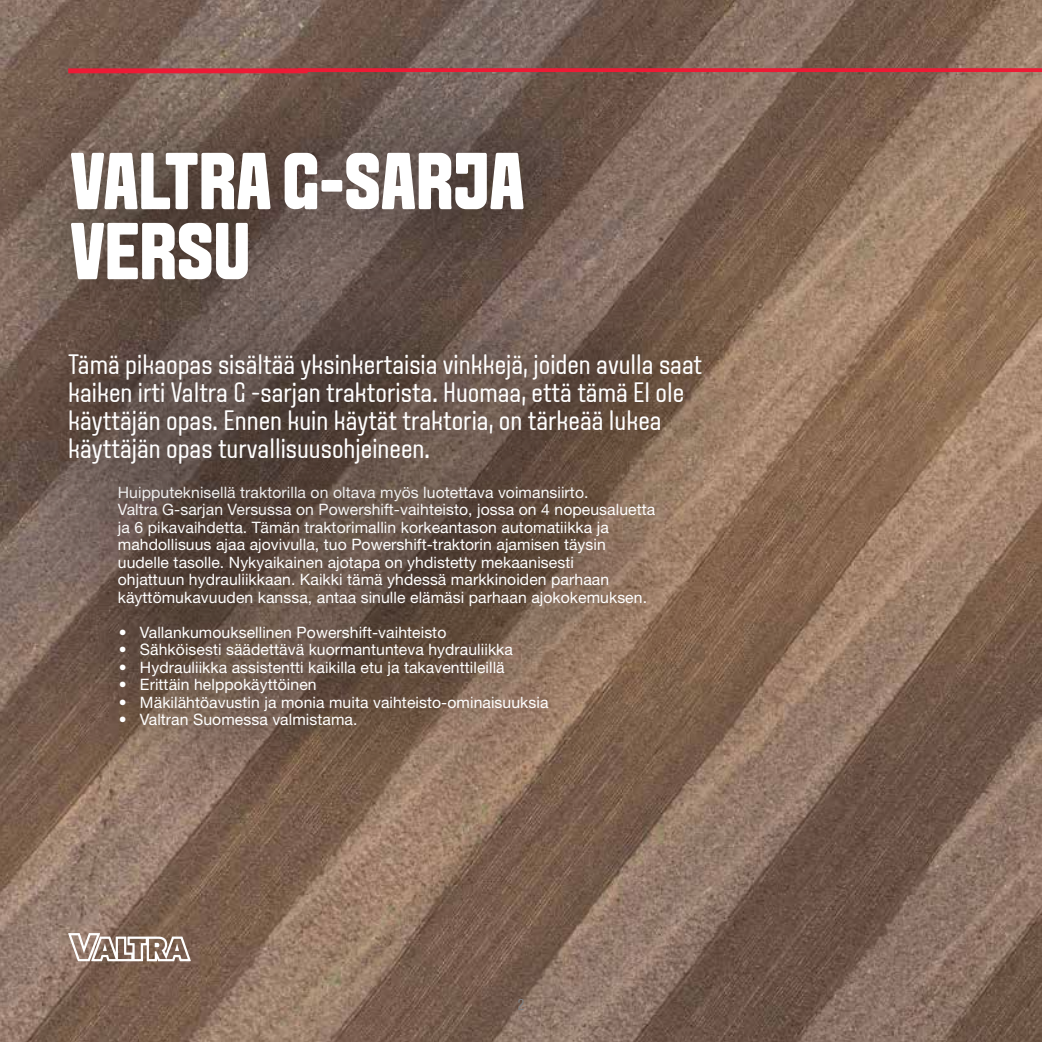
<style>
.page{position:relative;width:1042px;height:1042px;background:#fff}
.page>*{position:absolute;margin:0;border:0;box-sizing:border-box;transform-origin:0 0}
.t1{font:800 80.5px/70px "VALTRA Aveny T";color:#fff}
.t2{font:28px/28px "VALTRA Aveny T";color:#fff}
.t3{font:15.75px/17.5px "Helvetica Neue LT Std";letter-spacing:.005em;color:#fff}
.t4{font:15.75px "VALTRA Aveny T";color:#808285}
</style>
<div class="page">
<img style="left:0;top:0;width:1042px;height:1042px">
<div style="left:28px;top:396px;width:708px;height:422px;background:#000;opacity:.5"></div>
<div style="left:0;top:265px;width:785px;height:286px;background:#000;opacity:.5"></div>
<div style="left:0;top:61px;width:611px;height:310px;background:#000;opacity:.5"></div>
<svg style="left:68px;top:933px;width:123px;height:28px"></svg>
<svg style="left:298px;top:68px;width:744px;height:131px"></svg>
<div style="left:68px;top:68px;width:240px;height:5px;background:#ed1b36"></div>
<h1 class="t1" style="left:70px;top:145px;width:456px">VALTRA G-SARJA<br>VERSU</h1>
<p class="t2" style="left:68px;top:350px;width:635px">Tämä pikaopas sisältää yksinkertaisia vinkkejä, joiden avulla saat kaiken irti Valtra G -sarjan traktorista. Huomaa, että tämä EI ole käyttäjän opas. Ennen kuin käytät traktoria, on tärkeää lukea käyttäjän opas turvallisuusohjeineen.</p>
<p class="t3" style="left:118px;top:483px;width:539px">Huipputeknisellä traktorilla on oltava myös luotettava voimansiirto.<br>Valtra G-sarjan Versussa on Powershift-vaihteisto, jossa on 4 nopeusaluetta ja 6 pikavaihdetta. Tämän traktorimallin korkeantason automatiikka ja mahdollisuus ajaa ajovivulla, tuo Powershift-traktorin ajamisen täysin uudelle tasolle. Nykyaikainen ajotapa on yhdistetty mekaanisesti<br>ohjattuun hydrauliikkaan. Kaikki tämä yhdessä markkinoiden parhaan käyttömukavuuden kanssa, antaa sinulle elämäsi parhaan ajokokemuksen.</p>
<p class="t3" style="left:119px;top:623px;width:329px">• Vallankumouksellinen Powershift-vaihteisto</p>
<p class="t3" style="left:119px;top:641px;width:395px">• Sähköisesti säädettävä kuormantunteva hydrauliikka</p>
<p class="t3" style="left:119px;top:658px;width:387px">• Hydrauliikka assistentti kaikilla etu ja takaventtileillä</p>
<p class="t3" style="left:119px;top:676px;width:199px">• Erittäin helppokäyttöinen</p>
<p class="t3" style="left:119px;top:693px;width:431px">• Mäkilähtöavustin ja monia muita vaihteisto-ominaisuuksia</p>
<p class="t3" style="left:119px;top:711px;width:240px">• Valtran Suomessa valmistama.</p>
<p class="t4" style="left:518px;top:994px;width:8px">2</p>
</div>
